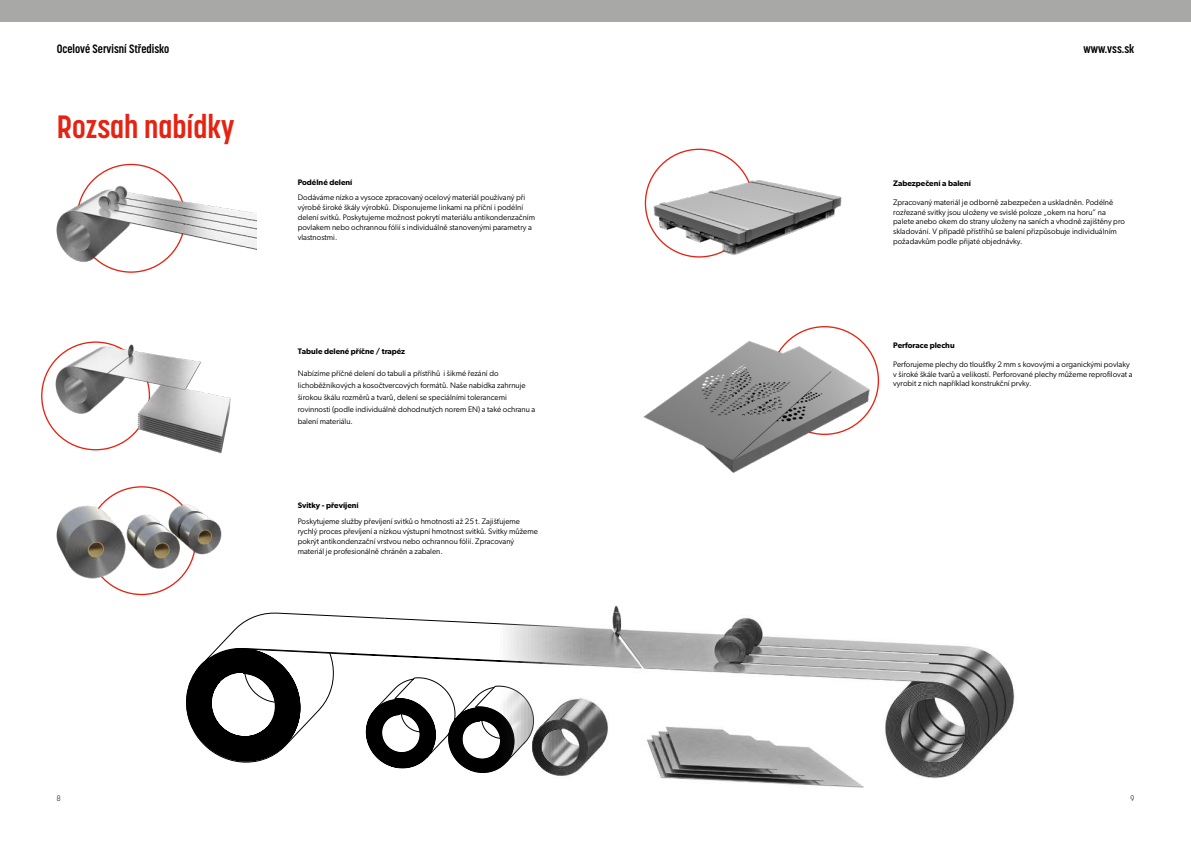
<style>
.page{position:relative;width:1191px;height:842px;background:#fff}
.page>*{position:absolute;margin:0;border:0;box-sizing:border-box;transform-origin:0 0}
.t1{font:700 32px "Korolev Condensed";color:#e42313}
.t2{font:700 12px "Korolev Condensed";color:#000}
.t3{font:8px/10px "Gibson";color:#000}
.t4{font:600 8px "Gibson";color:#000}
.t5{font:300 8px "Korolev Condensed";color:#000}
</style>
<div class="page">
<div style="left:0;top:0;width:1191px;height:22px;background:#a8a8a7"></div>
<img style="left:56px;top:176px;width:200px;height:97px">
<img style="left:148px;top:583px;width:867px;height:205px">
<img style="left:56px;top:502px;width:166px;height:81px">
<img style="left:644px;top:158px;width:198px;height:100px">
<img style="left:643px;top:326px;width:233px;height:147px">
<img style="left:46px;top:341px;width:185px;height:113px">
<h2 class="t2" style="left:57px;top:42px;width:114px">Ocelové Servisní Středisko</h2>
<h2 class="t2" style="left:1083px;top:42px;width:52px">www.vss.sk</h2>
<h1 class="t1" style="left:57px;top:107px;width:179px">Rozsah nabídky</h1>
<p class="t4" style="left:298px;top:177px;width:56px">Podélné delení</p>
<p class="t3" style="left:298px;top:192px;width:239px">Dodáváme nízko a vysoce zpracovaný ocelový materiál používaný při výrobě široké škály výrobků. Disponujeme linkami na příční i podélní delení svitků. Poskytujeme možnost pokrytí materiálu antikondenzačním povlakem nebo ochrannou fólií s individuálně stanovenými parametry a vlastnostmi.</p>
<p class="t4" style="left:298px;top:346px;width:109px">Tabule delené příčne / trapéz</p>
<p class="t3" style="left:298px;top:367px;width:239px;line-height:12px">Nabízíme příčné delení do tabulí a přístřihů i šikmé řezání do lichoběžníkových a kosočtvercových formátů. Naše nabídka zahrnuje širokou škálu rozměrů a tvarů, delení se speciálními tolerancemi rovinnosti (podle individuálně dohodnutých norem EN) a také ochranu a balení materiálu.</p>
<p class="t4" style="left:298px;top:501px;width:62px">Svitky - převíjení</p>
<p class="t3" style="left:298px;top:516px;width:242px">Poskytujeme služby převíjení svitků o hmotnosti až 25 t. Zajišťujeme rychlý proces převíjení a nízkou výstupní hmotnost svitků. Svitky můžeme pokrýt antikondenzační vrstvou nebo ochrannou fólií. Zpracovaný materiál je profesionálně chráněn a zabalen.</p>
<p class="t4" style="left:893px;top:178px;width:79px">Zabezpečení a balení</p>
<p class="t3" style="left:893px;top:198px;width:233px;line-height:9.6px">Zpracovaný materiál je odborně zabezpečen a uskladněn. Podélně rozřezané svitky jsou uloženy ve svislé poloze „okem na horu” na palete anebo okem do strany uloženy na saních a vhodně zajištěny pro skladování. V případě přístřihů se balení přizpůsobuje individuálním požadavkům podle přijaté objednávky.</p>
<p class="t4" style="left:893px;top:340px;width:63px">Perforace plechu</p>
<p class="t3" style="left:893px;top:359px;width:241px;line-height:9.6px">Perforujeme plechy do tloušťky 2 mm s kovovými a organickými povlaky v široké škále tvarů a velikostí. Perforované plechy můžeme reprofilovat a vyrobit z nich například konstrukční prvky.</p>
<p class="t5" style="left:57px;top:794px;width:5px">8</p>
<p class="t5" style="left:1130px;top:794px;width:5px">9</p>
</div>
